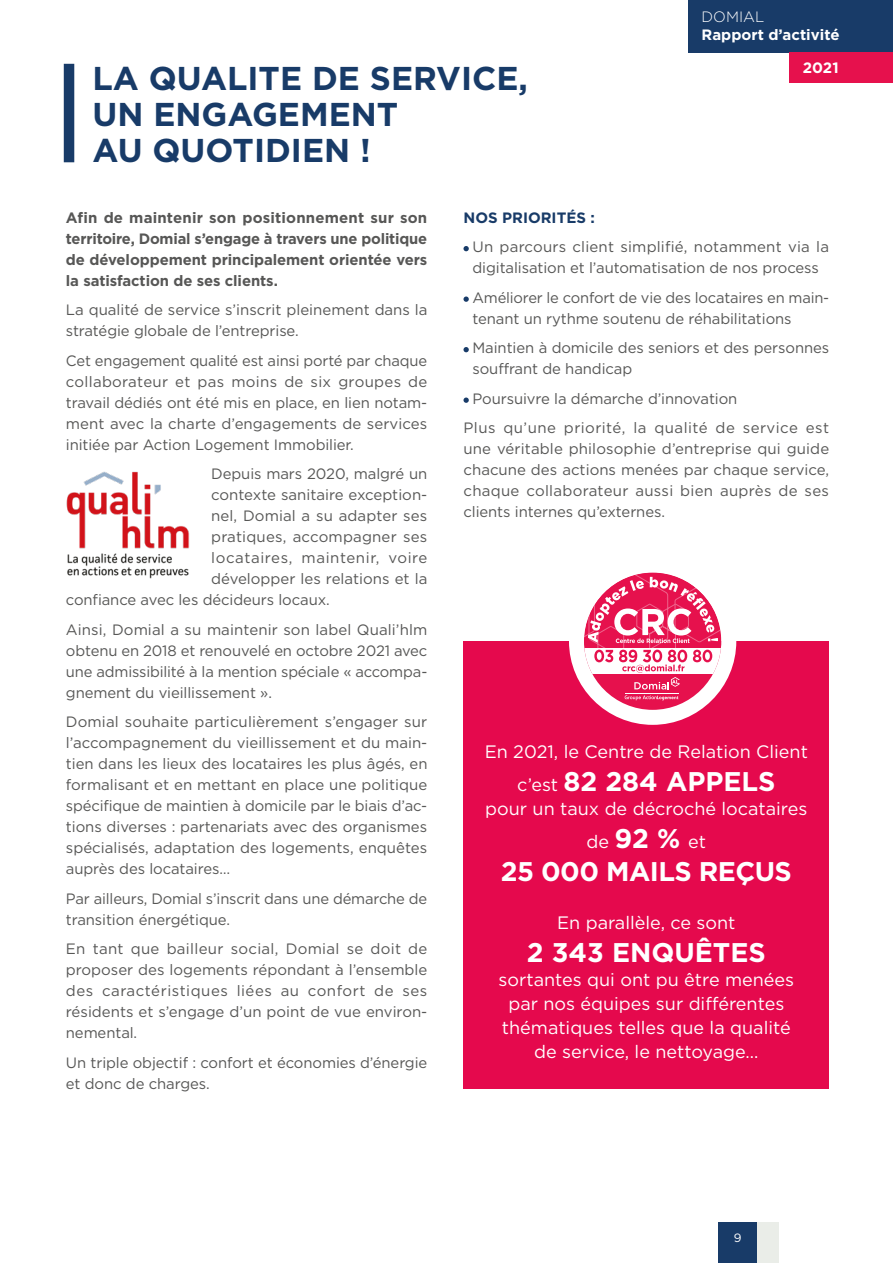
<style>
.page{position:relative;width:893px;height:1263px;background:#fff}
.page>*{position:absolute;margin:0;border:0;box-sizing:border-box;transform-origin:0 0}
.t1{font:700 33px/36px "Gotham";color:#183b68}
.t2{font:700 27px "Gotham";color:#fff}
.t3{font:700 27px "Gotham";letter-spacing:-.02em;color:#fff}
.t4{font:18px/24px "Gotham";color:#fff;text-align:center}
.t5{font:15px/21px "Gotham";letter-spacing:-.005em;color:#575756}
.t6{font:700 15px/21px "Gotham";letter-spacing:-.005em;color:#575756;text-align:justify}
.t7{font:15px/29.5px "Gotham";letter-spacing:.015em;color:#575756}
.t8{font:15px "Gotham";letter-spacing:.04em;color:#575756}
.t9{font:700 15px "Gotham";color:#fff}
.t10{font:700 15px "Gotham";color:#183b68}
.t11{font:300 15px "Gotham";color:#fff}
.t12{font:12px "Gotham";color:#fff}
.s1{font-weight:400;font-size:18px}
.s2{font-weight:700;font-size:27px}
</style>
<div class="page">
<div style="left:463px;top:641px;width:366px;height:448px;background:#e5094d"></div>
<div style="left:64px;top:64px;width:10px;height:98px;background:#183b68"></div>
<svg style="left:463px;top:246px;width:6px;height:5px"></svg>
<svg style="left:463px;top:296px;width:6px;height:6px"></svg>
<svg style="left:463px;top:347px;width:6px;height:5px"></svg>
<svg style="left:463px;top:397px;width:6px;height:6px"></svg>
<img style="left:66px;top:471px;width:124px;height:108px">
<svg style="left:585px;top:573px;width:136px;height:137px"></svg>
<div style="left:569px;top:557px;width:167px;height:168px;border:15px solid #fff;border-radius:50%"></div>
<div style="left:688px;top:0;width:205px;height:52px;background:#183b68"></div>
<div style="left:789px;top:52px;width:104px;height:30px;background:#e6114d"></div>
<div style="left:757px;top:1222px;width:21px;height:41px;background:#eaede8"></div>
<div style="left:719px;top:1222px;width:38px;height:41px;background:#183b68"></div>
<h1 class="t1" style="left:92px;top:60px;width:437px">LA QUALITE DE SERVICE,<br>UN ENGAGEMENT<br>AU QUOTIDIEN !</h1>
<p class="t11" style="left:702px;top:7px;width:64px">DOMIAL</p>
<p class="t9" style="left:702px;top:24px;width:139px">Rapport d’activité</p>
<p class="t9" style="left:803px;top:58px;width:37px">2021</p>
<p class="t6" style="left:66px;top:207px;width:363px">Afin de maintenir son positionnement sur son territoire, Domial s’engage à travers une politique de développement principalement orientée vers la satisfaction de ses clients.</p>
<p class="t5" style="left:66px;top:299px;width:363px">La qualité de service s’inscrit pleinement dans la stratégie globale de l’entreprise.</p>
<p class="t5" style="left:66px;top:350px;width:363px;text-align:justify">Cet engagement qualité est ainsi porté par chaque collaborateur et pas moins de six groupes de travail dédiés ont été mis en place, en lien notam&shy;ment avec la charte d’engagements de services initiée par Action Logement Immobilier.</p>
<p class="t5" style="left:211px;top:463px;width:218px">Depuis mars 2020, malgré un</p>
<p class="t5" style="left:211px;top:484px;width:218px">contexte sanitaire exception-</p>
<p class="t5" style="left:211px;top:505px;width:218px">nel, Domial a su adapter ses</p>
<p class="t7" style="left:211px;top:522px;width:218px">pratiques, accompagner ses</p>
<p class="t8" style="left:211px;top:548px;width:218px">locataires, maintenir, voire</p>
<p class="t5" style="left:211px;top:568px;width:218px">développer les relations et la</p>
<p class="t5" style="left:66px;top:589px;width:263px">confiance avec les décideurs locaux.</p>
<p class="t5" style="left:66px;top:619px;width:363px;text-align:justify">Ainsi, Domial a su maintenir son label Quali’hlm obtenu en 2018 et renouvelé en octobre 2021 avec une admissibilité à la mention spéciale « accompa&shy;gnement du vieillissement ».</p>
<p class="t5" style="left:66px;top:711px;width:363px;text-align:justify">Domial souhaite particulièrement s’engager sur l’accompagnement du vieillissement et du main&shy;tien dans les lieux des locataires les plus âgés, en formalisant et en mettant en place une politique spécifique de maintien à domicile par le biais d’ac&shy;tions diverses : partenariats avec des organismes spécialisés, adaptation des logements, enquêtes auprès des locataires…</p>
<p class="t5" style="left:66px;top:888px;width:363px">Par ailleurs, Domial s’inscrit dans une démarche de transition énergétique.</p>
<p class="t5" style="left:66px;top:938px;width:363px;text-align:justify">En tant que bailleur social, Domial se doit de proposer des logements répondant à l’ensemble des caractéristiques liées au confort de ses résidents et s’engage d’un point de vue environ&shy;nemental.</p>
<p class="t5" style="left:66px;top:1052px;width:363px">Un triple objectif : confort et économies d’énergie et donc de charges.</p>
<p class="t10" style="left:463px;top:208px;width:133px">NOS PRIORITÉS :</p>
<p class="t5" style="left:472px;top:236px;width:358px">Un parcours client simplifié, notamment via la digitalisation et l’automatisation de nos process</p>
<p class="t5" style="left:472px;top:287px;width:358px">Améliorer le confort de vie des locataires en main&shy;tenant un rythme soutenu de réhabilitations</p>
<p class="t5" style="left:472px;top:337px;width:358px">Maintien à domicile des seniors et des personnes souffrant de handicap</p>
<p class="t7" style="left:463px;top:383px;width:367px;text-indent:9px">Poursuivre la démarche d’innovation<br>Plus qu’une priorité, la qualité de service est</p>
<p class="t5" style="left:463px;top:438px;width:367px;text-align:justify">une véritable philosophie d’entreprise qui guide chacune des actions menées par chaque service, chaque collaborateur aussi bien auprès de ses clients internes qu’externes.</p>
<p class="t4" style="left:485px;top:740px;width:325px">En 2021, le Centre de Relation Client</p>
<h2 class="t2" style="left:517px;top:764px;width:260px"><span class="s1">c’est</span> 82 284 APPELS</h2>
<p class="t4" style="left:485px;top:792px;width:324px;line-height:33px">pour un taux de décroché locataires de <span class="s2">92 %</span> et</p>
<h2 class="t3" style="left:501px;top:854px;width:293px">25 000 MAILS REÇUS</h2>
<p class="t4" style="left:557px;top:911px;width:180px">En parallèle, ce sont</p>
<h2 class="t2" style="left:527px;top:935px;width:240px">2 343 ENQUÊTES</h2>
<p class="t4" style="left:498px;top:968px;width:297px">sortantes qui ont pu être menées par nos équipes sur différentes thématiques telles que la qualité de service, le nettoyage…</p>
<p class="t12" style="left:734px;top:1230px;width:9px">9</p>
</div>
